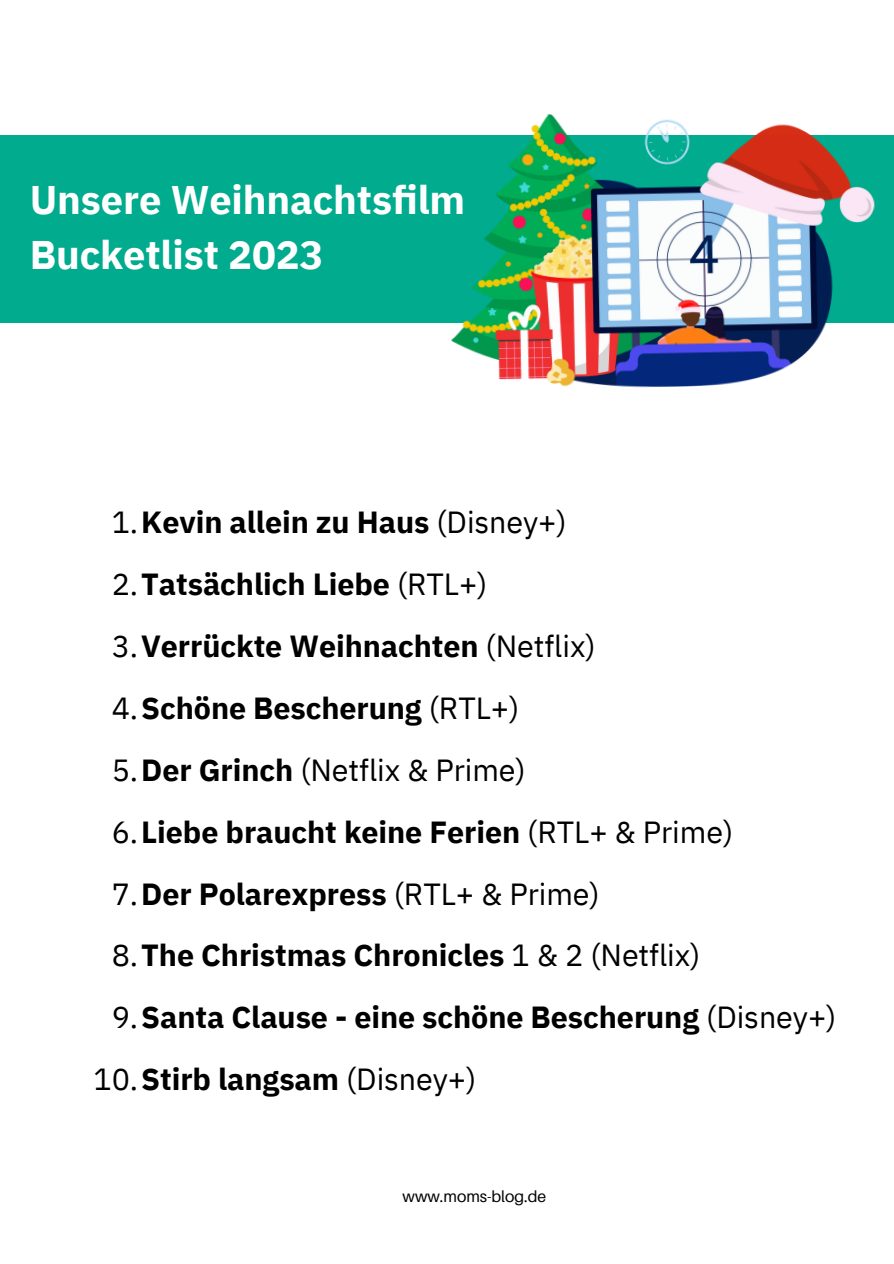
<style>
.page{position:relative;width:894px;height:1264px;background:#fff}
.page>*{position:absolute;margin:0;border:0;box-sizing:border-box;transform-origin:0 0}
.t1{font:700 39.9px "IBM Plex Sans";letter-spacing:-.005em;color:#fff}
.t2{font:700 30.45px "IBM Plex Sans";letter-spacing:-.005em;color:#000}
.t3{font:30.45px "IBM Plex Sans";letter-spacing:-.005em;color:#000}
.t4{font:15.9px "Aileron";color:#000}
.s1{font-weight:400}
.s2{font-weight:700}
</style>
<div class="page">
<div style="left:0;top:135px;width:893px;height:188px;background:#00ab8e"></div>
<img style="left:451px;top:114px;width:424px;height:274px">
<p class="t1" style="left:30px;top:173px;width:437px">Unsere Weihnachtsfilm</p>
<p class="t1" style="left:30px;top:228px;width:295px">Bucketlist 2023</p>
<p class="t2" style="left:112px;top:502px;width:456px"><span class="s1">1.</span>Kevin allein zu Haus <span class="s1">(Disney+)</span></p>
<p class="t2" style="left:112px;top:564px;width:377px"><span class="s1">2.</span>Tatsächlich Liebe <span class="s1">(RTL+)</span></p>
<p class="t2" style="left:112px;top:625px;width:485px"><span class="s1">3.</span>Verrückte Weihnachten <span class="s1">(Netflix)</span></p>
<p class="t2" style="left:112px;top:687px;width:409px"><span class="s1">4.</span>Schöne Bescherung <span class="s1">(RTL+)</span></p>
<p class="t3" style="left:112px;top:749px;width:415px">5.<span class="s2">Der Grinch</span> (Netflix &amp; Prime)</p>
<p class="t2" style="left:112px;top:811px;width:622px"><span class="s1">6.</span>Liebe braucht keine Ferien <span class="s1">(RTL+ &amp; Prime)</span></p>
<p class="t2" style="left:112px;top:873px;width:489px"><span class="s1">7.</span>Der Polarexpress <span class="s1">(RTL+ &amp; Prime)</span></p>
<p class="t2" style="left:112px;top:935px;width:590px"><span class="s1">8.</span>The Christmas Chronicles <span class="s1">1 &amp; 2 (Netflix)</span></p>
<p class="t2" style="left:112px;top:997px;width:726px"><span class="s1">9.</span>Santa Clause - eine schöne Bescherung <span class="s1">(Disney+)</span></p>
<p class="t3" style="left:93px;top:1059px;width:384px">10.<span class="s2">Stirb langsam</span> (Disney+)</p>
<p class="t4" style="left:402px;top:1186px;width:145px">www.moms-blog.de</p>
</div>
